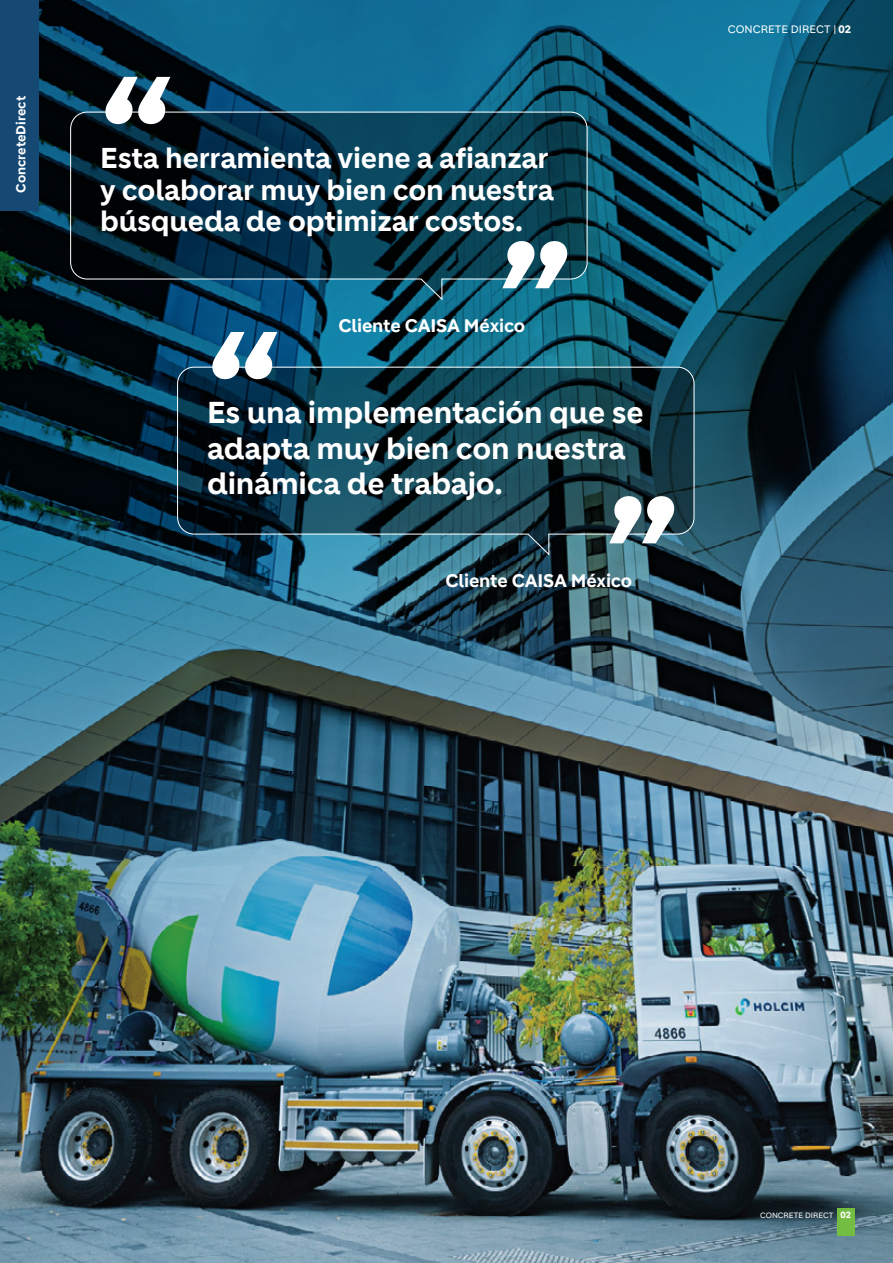
<style>
.page{position:relative;width:893px;height:1263px;background:#fff}
.page>*{position:absolute;margin:0;border:0;box-sizing:border-box;transform-origin:0 0}
.t1{font:700 29.4px/35.2px "Holcim";letter-spacing:-.01em;color:#fff}
.t2{font:700 27.9px/31.5px "Holcim";letter-spacing:-.01em;color:#fff}
.t3{font:700 17.7px "Holcim";letter-spacing:-.01em;color:#fff}
.t4{font:700 12.75px "Holcim";color:#fff}
.t5{font:10.5px "Holcim";color:#fff}
.t6{font:7.5px "Holcim";color:#fff}
.s1{font-weight:700}
.s2{font-weight:700;font-size:8.85px}
</style>
<div class="page">
<img style="left:0;top:1192px;width:893px;height:71px">
<img style="left:0;top:0;width:893px;height:1192px">
<div style="left:837px;top:1208px;width:18px;height:27px;background:#74bd43"></div>
<svg style="left:70px;top:111px;width:518px;height:190px;background:#083143"></svg>
<svg style="left:105px;top:77px;width:65px;height:47px"></svg>
<svg style="left:502px;top:241px;width:65px;height:47px"></svg>
<div style="left:0;top:0;width:39px;height:210px;background:#154873"></div>
<svg style="left:177px;top:366px;width:518px;height:190px;background:#143c49"></svg>
<svg style="left:212px;top:332px;width:65px;height:47px"></svg>
<svg style="left:609px;top:496px;width:65px;height:47px"></svg>
<p class="t4" style="left:13px;top:193px;width:98px;rotate:-90deg">ConcreteDirect</p>
<p class="t2" style="left:100px;top:143px;width:456px">Esta herramienta viene a afianzar y colaborar muy bien con nuestra búsqueda de optimizar costos.</p>
<p class="t3" style="left:339px;top:315px;width:188px">Cliente CAISA México</p>
<p class="t1" style="left:207px;top:396px;width:438px">Es una implementación que se adapta muy bien con nuestra dinámica de trabajo.</p>
<p class="t3" style="left:445px;top:570px;width:188px">Cliente CAISA México</p>
<p class="t5" style="left:728px;top:23px;width:125px">CONCRETE DIRECT | <span class="s1">02</span></p>
<p class="t6" style="left:760px;top:1211px;width:93px">CONCRETE DIRECT <span class="s2">02</span></p>
</div>
